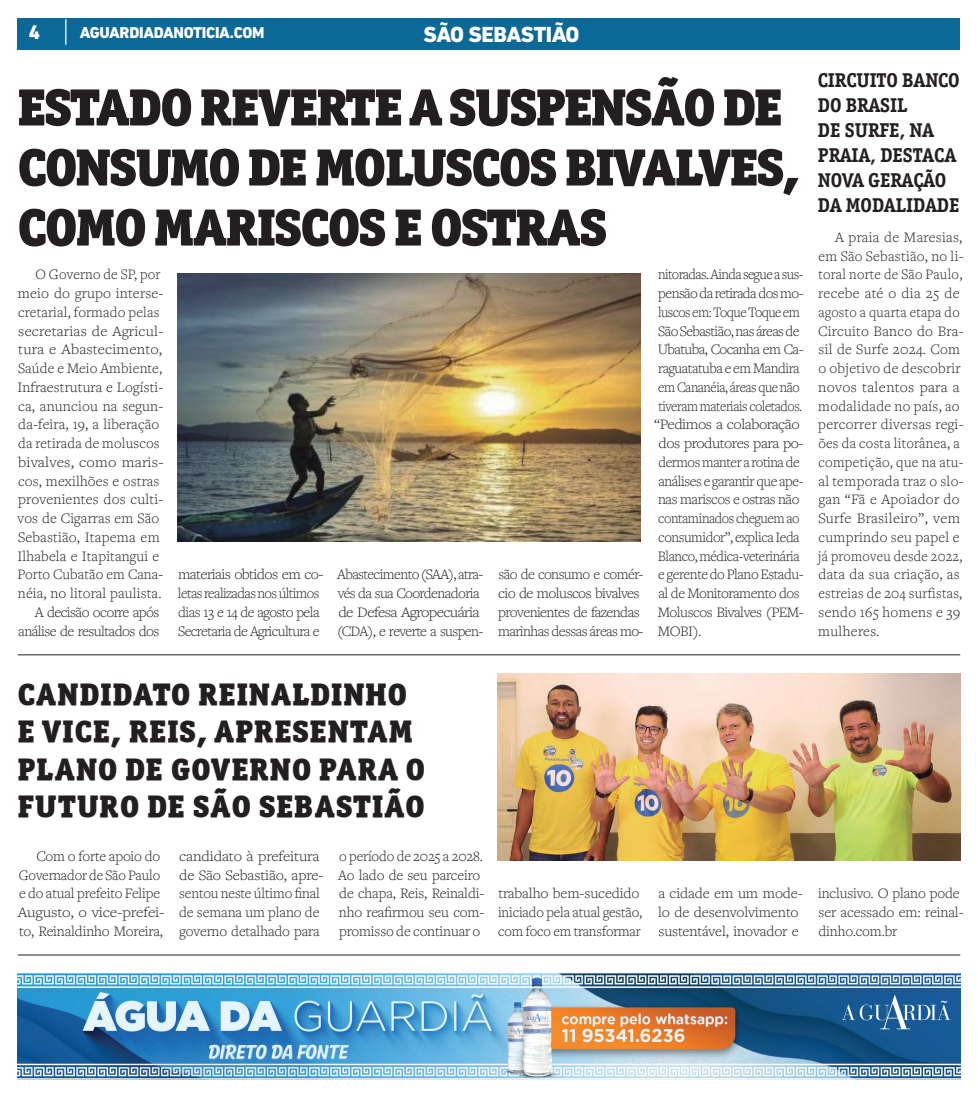
<style>
.page{position:relative;width:978px;height:1099px;background:#fff}
.page>*{position:absolute;margin:0;border:0;box-sizing:border-box;transform-origin:0 0}
.t1{font:52.5px/60px "Officina Ser Blk OSITCTT Black";letter-spacing:-.03em;color:#231f20}
.t2{font:31.25px/37.5px "Officina Ser Blk OSITCTT Black";letter-spacing:.03em;color:#231f20}
.t3{font:800 22.25px "DIN Next LT Pro";letter-spacing:-.025em;color:#fff}
.t4{font:700 20px/25px "Officina Ser ITC";color:#231f20}
.t5{font:800 20px "DIN Next LT Pro";color:#fff}
.t6{font:800 16px "DIN Next LT Pro";letter-spacing:-.02em;color:#fff}
.t7{font:300 15px/18.8px "Freight Text Pro";letter-spacing:-.03em;color:#231f20;scale:.95 1}
.t8{font:300 15px/18.8px "Freight Text Pro";letter-spacing:.02em;color:#231f20}
.t9{font:300 15px/18.8px "Freight Text Pro";letter-spacing:.01em;color:#231f20;text-align:right}
.t10{font:300 15px/18.8px "Freight Text Pro";letter-spacing:-.01em;color:#231f20}
.t11{font:300 15px/18.8px "Freight Text Pro";letter-spacing:-.04em;color:#231f20}
.t12{font:300 15px/18.8px "Freight Text Pro";letter-spacing:-.01em;color:#231f20;scale:1.07 1}
.t13{font:300 15px/18.8px "Freight Text Pro";letter-spacing:-.04em;color:#231f20;scale:1.05 1}
</style>
<div class="page">
<div style="left:18px;top:18px;width:942px;height:32px;background:#0a6997"></div>
<svg style="left:65px;top:19px;width:1px;height:26px"></svg>
<img style="left:18px;top:973px;width:942px;height:106px">
<hr style="left:18px;top:954px;width:942px;height:1px;background:#231f20">
<hr style="left:18px;top:654px;width:942px;height:1px;background:#231f20">
<img style="left:178px;top:273px;width:462px;height:269px">
<img style="left:498px;top:673px;width:462px;height:187px">
<h3 class="t5" style="left:29px;top:21px;width:13px">4</h3>
<p class="t6" style="left:80px;top:23px;width:186px">AGUARDIADANOTICIA.COM</p>
<h3 class="t3" style="left:424px;top:21px;width:157px">SÃO SEBASTIÃO</h3>
<h1 class="t1" style="left:18px;top:76px;width:783px">ESTADO REVERTE A SUSPENSÃO DE<br>CONSUMO DE MOLUSCOS BIVALVES,<br>COMO MARISCOS E OSTRAS</h1>
<p class="t9" style="left:18px;top:264px;width:148px">O Governo de SP, por meio do grupo interse&shy;cretarial, formado pelas secretarias de Agricul&shy;tura e Abastecimento,<br>Saúde e Meio Ambiente,<br>Infraestrutura e Logísti&shy;ca, anunciou na segun&shy;da-feira, 19, a liberação da retirada de moluscos bivalves, como maris&shy;cos, mexilhões e ostras provenientes dos culti&shy;vos de Cigarras em São<br>Sebastião, Itapema em<br>Ilhabela e Itapitangui e<br>Porto Cubatão em Cana&shy;néia, no litoral paulista.<br>A decisão ocorre após análise de resultados dos</p>
<p class="t7" style="left:654px;top:264px;width:159px">nitoradas. Ainda segue a sus&shy;pensão da retirada dos mo&shy;luscos em: Toque Toque em<br>São Sebastião, nas áreas de<br>Ubatuba, Cocanha em Ca&shy;raguatatuba e em Mandira em Cananéia, áreas que não tiveram materiais coletados. “Pedimos a colaboração dos produtores para po&shy;dermos manter a rotina de análises e garantir que ape&shy;nas mariscos e ostras não contaminados cheguem ao consumidor”, explica Ieda<br>Blanco, médica-veterinária e gerente do Plano Estadu&shy;al de Monitoramento dos<br>Moluscos Bivalves (PEM-<br>MOBI).</p>
<p class="t13" style="left:178px;top:564px;width:140px">materiais obtidos em co&shy;letas realizadas nos últimos dias 13 e 14 de agosto pela<br>Secretaria de Agricultura e</p>
<p class="t11" style="left:337px;top:564px;width:148px">Abastecimento (SAA), atra&shy;vés da sua Coordenadoria de Defesa Agropecuária (CDA), e reverte a suspen-</p>
<p class="t11" style="left:498px;top:564px;width:147px">são de consumo e comér&shy;cio de moluscos bivalves provenientes de fazendas marinhas dessas áreas mo-</p>
<h3 class="t4" style="left:818px;top:68px;width:143px">CIRCUITO BANCO<br>DO BRASIL<br>DE SURFE, NA<br>PRAIA, DESTACA<br>NOVA GERAÇÃO<br>DA MODALIDADE</h3>
<p class="t8" style="left:818px;top:227px;width:147px;text-indent:17px">A praia de Maresias, em São Sebastião, no li&shy;toral norte de São Paulo, recebe até o dia 25 de agosto a quarta etapa do<br>Circuito Banco do Bra&shy;sil de Surfe 2024. Com o objetivo de descobrir novos talentos para a modalidade no país, ao percorrer diversas regi&shy;ões da costa litorânea, a competição, que na atu&shy;al temporada traz o slo&shy;gan “Fã e Apoiador do<br>Surfe Brasileiro”, vem cumprindo seu papel e já promoveu desde 2022, data da sua criação, as estreias de 204 surfistas, sendo 165 homens e 39 mulheres.</p>
<h2 class="t2" style="left:18px;top:674px;width:409px">CANDIDATO REINALDINHO<br>E VICE, REIS, APRESENTAM<br>PLANO DE GOVERNO PARA O<br>FUTURO DE SÃO SEBASTIÃO</h2>
<p class="t10" style="left:18px;top:846px;width:148px;text-indent:19px">Com o forte apoio do<br>Governador de São Paulo e do atual prefeito Felipe<br>Augusto, o vice-prefei&shy;to, Reinaldinho Moreira,</p>
<p class="t12" style="left:179px;top:846px;width:137px">candidato à prefeitura de São Sebastião, apre&shy;sentou neste último final de semana um plano de governo detalhado para</p>
<p class="t10" style="left:338px;top:846px;width:148px">o período de 2025 a 2028.<br>Ao lado de seu parceiro de chapa, Reis, Reinaldi&shy;nho reafirmou seu com&shy;promisso de continuar o</p>
<p class="t10" style="left:498px;top:883px;width:146px">trabalho bem-sucedido iniciado pela atual gestão, com foco em transformar</p>
<p class="t10" style="left:658px;top:883px;width:146px">a cidade em um mode&shy;lo de desenvolvimento sustentável, inovador e</p>
<p class="t10" style="left:818px;top:883px;width:147px">inclusivo. O plano pode ser acessado em: reinal&shy;dinho.com.br</p>
</div>
